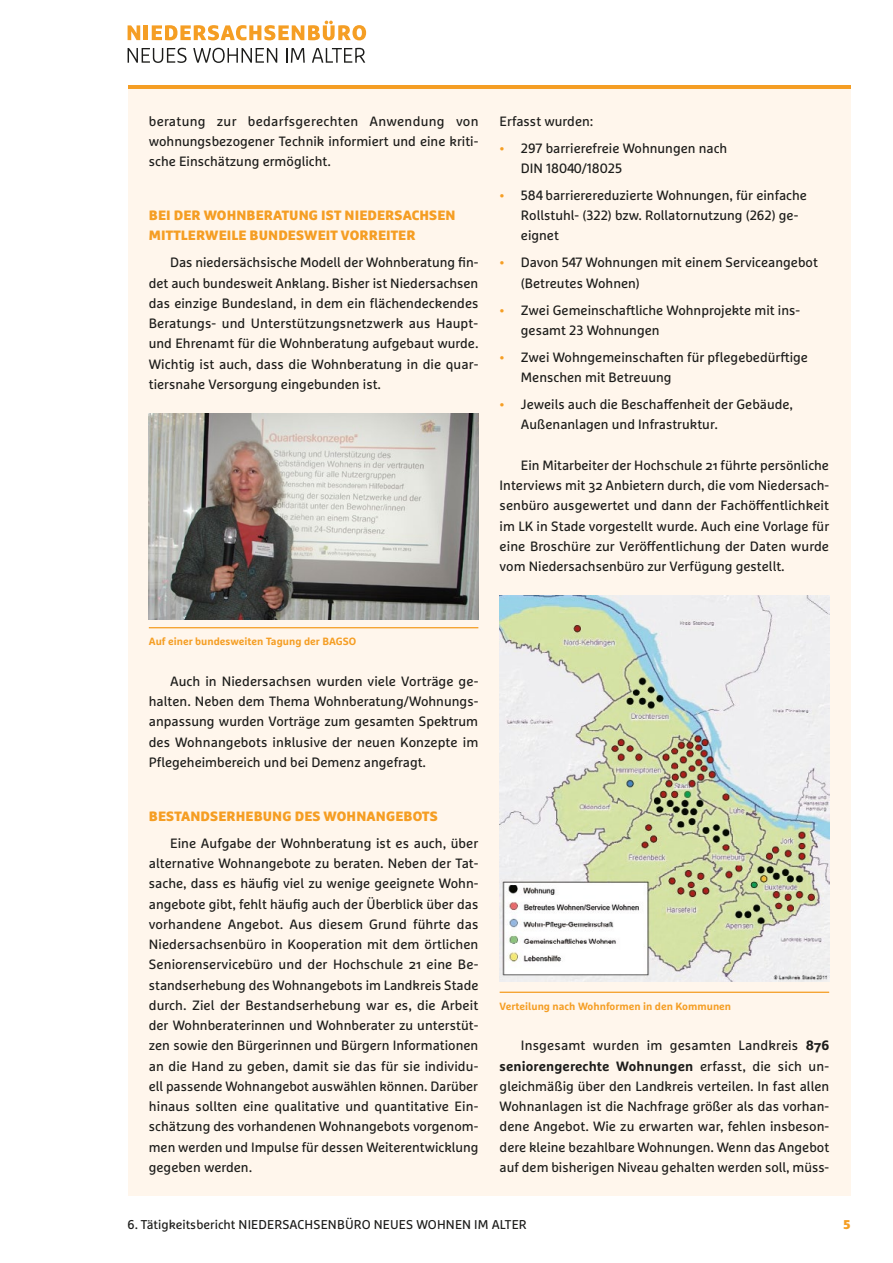
<style>
.page{position:relative;width:893px;height:1263px;background:#fff}
.page>*{position:absolute;margin:0;border:0;box-sizing:border-box;transform-origin:0 0}
.t1{font:13.5px/20.2px "Marselis Pro";color:#1d1d1b;text-align:justify}
.t2{font:900 13.5px/20.2px "Marselis Pro";letter-spacing:.01em;color:#f59e24}
.t3{font:12.75px "Marselis Pro";letter-spacing:.01em;color:#1d1d1b}
.t4{font:900 12.75px "Marselis Pro";color:#f59e24}
.t5{font:700 10.5px "Marselis Pro";color:#f59e24}
.s1{color:#f59e24}
.s2{font-weight:700}
</style>
<div class="page">
<div style="left:128px;top:85px;width:722px;height:1110px;background:#fff6ec"></div>
<hr style="left:128px;top:85px;width:722px;height:4px;background:#f59e24">
<svg style="left:128px;top:25px;width:12px;height:15px"></svg>
<hr style="left:144px;top:25px;width:4px;height:15px;background:#f59e24">
<svg style="left:152px;top:21px;width:214px;height:19px"></svg>
<svg style="left:128px;top:48px;width:59px;height:15px"></svg>
<svg style="left:193px;top:48px;width:84px;height:15px"></svg>
<svg style="left:286px;top:48px;width:19px;height:15px"></svg>
<svg style="left:312px;top:48px;width:53px;height:15px"></svg>
<hr style="left:149px;top:627px;width:329px;height:1px;background:#f59e24">
<img style="left:149px;top:414px;width:329px;height:206px">
<hr style="left:500px;top:992px;width:329px;height:1px;background:#f59e24">
<img style="left:500px;top:596px;width:329px;height:386px">
<p class="t1" style="left:149px;top:110px;width:331px">beratung zur bedarfsgerechten Anwendung von wohnungsbezogener Technik informiert und eine kriti&shy;sche Einschätzung ermöglicht.</p>
<p class="t2" style="left:149px;top:205px;width:308px">BEI DER WOHNBERATUNG IST NIEDERSACHSEN<br>MITTLERWEILE BUNDESWEIT VORREITER</p>
<p class="t1" style="left:149px;top:252px;width:331px;text-indent:21px">Das niedersächsische Modell der Wohnberatung fin&shy;det auch bundesweit Anklang. Bisher ist Niedersachsen das einzige Bundesland, in dem ein flächendeckendes Beratungs- und Unterstützungsnetzwerk aus Haupt&shy;und Ehrenamt für die Wohnberatung aufgebaut wurde.<br>Wichtig ist auch, dass die Wohnberatung in die quar&shy;tiersnahe Versorgung eingebunden ist.</p>
<p class="t1" style="left:500px;top:110px;width:95px">Erfasst wurden:</p>
<p class="t1" style="left:521px;top:137px;width:208px;text-indent:-21px"><span class="s1">•</span> 297 barrierefreie Wohnungen nach<br>DIN 18040/18025</p>
<p class="t1" style="left:521px;top:185px;width:288px;text-align:left;text-indent:-21px"><span class="s1">•</span> 584 barrierereduzierte Wohnungen, für einfache<br>Rollstuhl- (322) bzw. Rollatornutzung (262) ge&shy;eignet</p>
<p class="t1" style="left:521px;top:252px;width:298px;text-indent:-21px"><span class="s1">•</span> Davon 547 Wohnungen mit einem Serviceangebot (Betreutes Wohnen)</p>
<p class="t1" style="left:521px;top:299px;width:280px;text-indent:-21px"><span class="s1">•</span> Zwei Gemeinschaftliche Wohnprojekte mit ins&shy;gesamt 23 Wohnungen</p>
<p class="t1" style="left:521px;top:347px;width:289px;text-indent:-21px"><span class="s1">•</span> Zwei Wohngemeinschaften für pflegebedürftige<br>Menschen mit Betreuung</p>
<p class="t1" style="left:521px;top:394px;width:274px;text-indent:-21px"><span class="s1">•</span> Jeweils auch die Beschaffenheit der Gebäude,<br>Außenanlagen und Infrastruktur.</p>
<p class="t1" style="left:500px;top:455px;width:331px;text-indent:21px">Ein Mitarbeiter der Hochschule 21 führte persönliche Interviews mit 32 Anbietern durch, die vom Niedersach&shy;senbüro ausgewertet und dann der Fachöffentlichkeit im LK in Stade vorgestellt wurde. Auch eine Vorlage für eine Broschüre zur Veröffentlichung der Daten wurde vom Niedersachsenbüro zur Verfügung gestellt.</p>
<p class="t5" style="left:149px;top:635px;width:209px">Auf einer bundesweiten Tagung der BAGSO</p>
<p class="t1" style="left:149px;top:671px;width:331px;text-indent:21px">Auch in Niedersachsen wurden viele Vorträge ge&shy;halten. Neben dem Thema Wohnberatung/Wohnungs&shy;anpassung wurden Vorträge zum gesamten Spektrum des Wohnangebots inklusive der neuen Konzepte im Pflegeheimbereich und bei Demenz angefragt.</p>
<p class="t2" style="left:149px;top:806px;width:290px">BESTANDSERHEBUNG DES WOHNANGEBOTS</p>
<p class="t1" style="left:149px;top:833px;width:331px;text-indent:21px">Eine Aufgabe der Wohnberatung ist es auch, über alternative Wohnangebote zu beraten. Neben der Tat&shy;sache, dass es häufig viel zu wenige geeignete Wohn&shy;angebote gibt, fehlt häufig auch der Überblick über das vorhandene Angebot. Aus diesem Grund führte das Niedersachsenbüro in Kooperation mit dem örtlichen Seniorenservicebüro und der Hochschule 21 eine Be&shy;standserhebung des Wohnangebots im Landkreis Stade durch. Ziel der Bestandserhebung war es, die Arbeit der Wohnberaterinnen und Wohnberater zu unterstüt&shy;zen sowie den Bürgerinnen und Bürgern Informationen an die Hand zu geben, damit sie das für sie individu&shy;ell passende Wohnangebot auswählen können. Darüber hinaus sollten eine qualitative und quantitative Ein&shy;schätzung des vorhandenen Wohnangebots vorgenom&shy;men werden und Impulse für dessen Weiterentwicklung gegeben werden.</p>
<p class="t5" style="left:500px;top:1000px;width:233px">Verteilung nach Wohnformen in den Kommunen</p>
<p class="t1" style="left:500px;top:1035px;width:331px;text-indent:21px">Insgesamt wurden im gesamten Landkreis <span class="s2">876 seniorengerechte Wohnungen</span> erfasst, die sich un&shy;gleichmäßig über den Landkreis verteilen. In fast allen Wohnanlagen ist die Nachfrage größer als das vorhan&shy;dene Angebot. Wie zu erwarten war, fehlen insbeson&shy;dere kleine bezahlbare Wohnungen. Wenn das Angebot auf dem bisherigen Niveau gehalten werden soll, müss-</p>
<p class="t3" style="left:128px;top:1217px;width:401px">6. Tätigkeitsbericht NIEDERSACHSENBÜRO NEUES WOHNEN IM ALTER</p>
<p class="t4" style="left:843px;top:1216px;width:8px">5</p>
</div>
